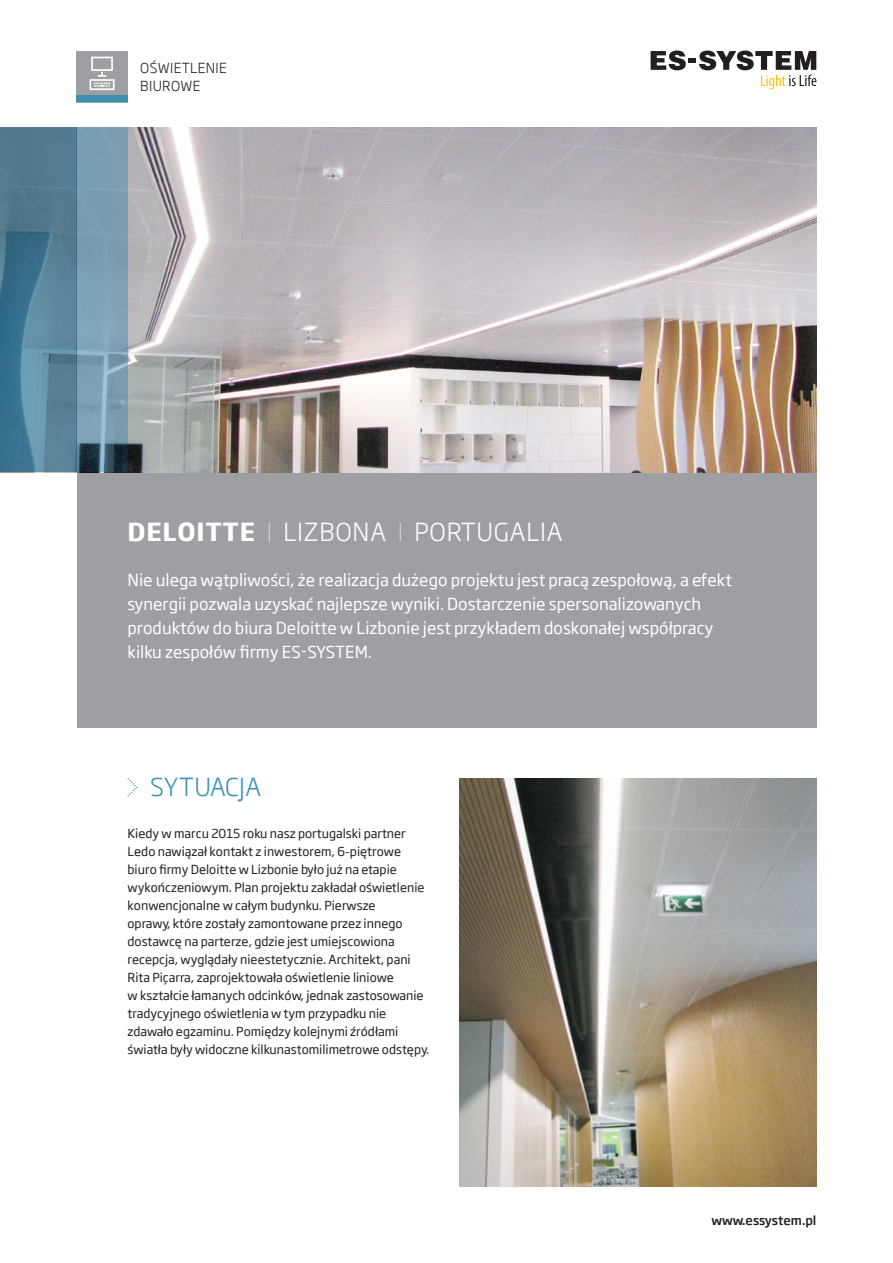
<style>
.page{position:relative;width:893px;height:1263px;background:#fff}
.page>*{position:absolute;margin:0;border:0;box-sizing:border-box;transform-origin:0 0}
.t1{font:300 24.45px "Soho Gothic Pro";letter-spacing:.03em;color:#fff}
.t2{font:300 24.45px "Soho Gothic Pro";letter-spacing:.02em;color:#3c92b0}
.t3{font:16.35px/24px "Soho Gothic Pro";color:#fff}
.t4{font:300 13.65px/18px "Soho Gothic Pro";letter-spacing:.02em;color:#231f20}
.t5{font:12.3px/18px "Soho Gothic Pro";color:#231f20}
.t6{font:500 12.3px "Soho Gothic Pro";color:#231f20}
.s1{font-weight:700}
</style>
<div class="page">
<svg style="left:651px;top:51px;width:165px;height:38px"></svg>
<div style="left:77px;top:472px;width:739px;height:255px;background:#9d9fa2"></div>
<svg style="left:269px;top:523px;width:1px;height:18px"></svg>
<svg style="left:400px;top:523px;width:1px;height:18px"></svg>
<div style="left:77px;top:51px;width:51px;height:51px;background:#9d9fa2"></div>
<svg style="left:128px;top:778px;width:9px;height:18px"></svg>
<div style="left:77px;top:96px;width:51px;height:6px;background:#3c92b0"></div>
<svg style="left:90px;top:57px;width:25px;height:33px"></svg>
<img style="left:459px;top:778px;width:357px;height:408px">
<img style="left:128px;top:128px;width:688px;height:344px">
<svg style="left:77px;top:128px;width:51px;height:344px;background:#7698aa"></svg>
<svg style="left:0;top:128px;width:77px;height:344px;background:#507d93"></svg>
<p class="t4" style="left:140px;top:58px;width:88px">OŚWIETLENIE<br>BIUROWE</p>
<h1 class="t1" style="left:128px;top:513px;width:436px"><span class="s1">DELOITTE</span> LIZBONA PORTUGALIA</h1>
<p class="t3" style="left:128px;top:567px;width:606px">Nie ulega wątpliwości, że realizacja dużego projektu jest pracą zespołową, a efekt synergii pozwala uzyskać najlepsze wyniki. Dostarczenie spersonalizowanych produktów do biura Deloitte w Lizbonie jest przykładem doskonałej współpracy kilku zespołów firmy ES-SYSTEM.</p>
<h1 class="t2" style="left:150px;top:768px;width:113px">SYTUACJA</h1>
<p class="t5" style="left:128px;top:824px;width:303px">Kiedy w marcu 2015 roku nasz portugalski partner Ledo nawiązał kontakt z inwestorem, 6-piętrowe biuro firmy Deloitte w Lizbonie było już na etapie wykończeniowym. Plan projektu zakładał oświetlenie konwencjonalne w całym budynku. Pierwsze<br>oprawy, które zostały zamontowane przez innego dostawcę na parterze, gdzie jest umiejscowiona recepcja, wyglądały nieestetycznie. Architekt, pani Rita Piçarra, zaprojektowała oświetlenie liniowe<br>w kształcie łamanych odcinków, jednak zastosowanie tradycyjnego oświetlenia w tym przypadku nie zdawało egzaminu. Pomiędzy kolejnymi źródłami światła były widoczne kilkunastomilimetrowe odstępy.</p>
<p class="t6" style="left:711px;top:1210px;width:107px">www.essystem.pl</p>
</div>
